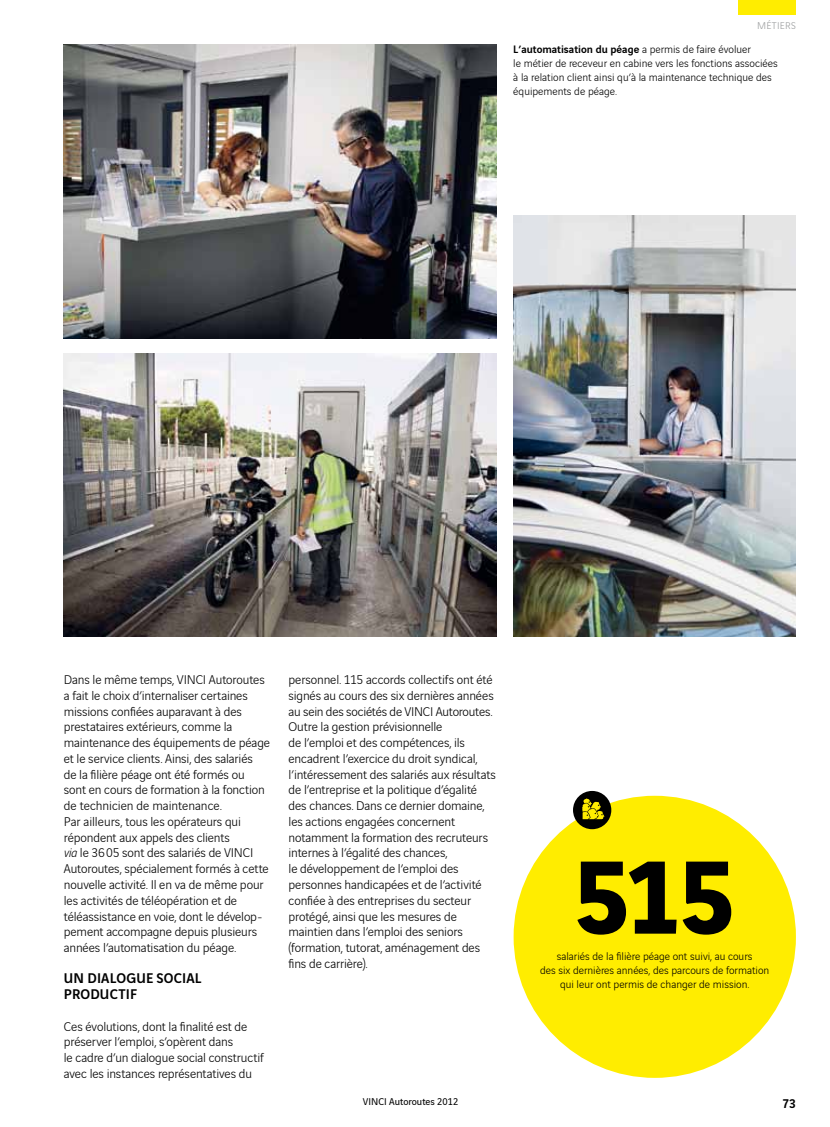
<style>
.page{position:relative;width:830px;height:1127px;background:#fff}
.page>*{position:absolute;margin:0;border:0;box-sizing:border-box;transform-origin:0 0}
.t1{font:700 111px "Vinci Sans";color:#000}
.t2{font:500 15px/15.8px "Vinci Sans";letter-spacing:.01em;color:#000}
.t3{font:300 13.5px/15.8px "Vinci Sans";letter-spacing:-.01em;color:#000}
.t4{font:500 13.5px "Vinci Sans";color:#000}
.t5{font:300 11.55px/13.8px "Vinci Sans";color:#000;text-align:center}
.t6{font:10.5px "Vinci Sans";color:#000}
.t7{font:300 10.5px "Vinci Sans";color:#9c9e9f}
.s1{font-weight:500}
.s2{font-style:italic}
</style>
<div class="page">
<div style="left:738px;top:0;width:57px;height:14px;background:#ffed00"></div>
<div style="left:513px;top:796px;width:282px;height:282px;background:#ffed00;border-radius:50%"></div>
<div style="left:572px;top:791px;width:39px;height:38px;background:#000;border-radius:50%"></div>
<img style="left:64px;top:44px;width:432px;height:294px">
<img style="left:64px;top:353px;width:432px;height:284px">
<img style="left:513px;top:216px;width:282px;height:421px">
<svg style="left:582px;top:798px;width:22px;height:21px"></svg>
<p class="t7" style="left:756px;top:18px;width:21px">métiers</p>
<p class="t5" style="left:513px;top:41px;width:266px;text-align:left"><span class="s1">L’AUTOMATISATION DU PÉAGE</span> a permis de faire évoluer<br>le métier de receveur en cabine vers les fonctions associées à la relation client ainsi qu’à la maintenance technique des équipements de péage.</p>
<p class="t3" style="left:64px;top:671px;width:208px">Dans le même temps, VINCI Autoroutes a fait le choix d’internaliser certaines missions confiées auparavant à des prestataires extérieurs, comme la maintenance des équipements de péage et le service clients. Ainsi, des salariés<br>de la filière péage ont été formés ou sont en cours de formation à la fonction de technicien de maintenance.<br>Par ailleurs, tous les opérateurs qui répondent aux appels des clients<br><span class="s2">via</span> le 3605 sont des salariés de VINCI Autoroutes, spécialement formés à cette nouvelle activité. Il en va de même pour les activités de téléopération et de téléassistance en voie, dont le dévelop&shy;pement accompagne depuis plusieurs années l’automatisation du péage.</p>
<p class="t2" style="left:64px;top:969px;width:139px">UN DIALOGUE SOCIAL<br>PRODUCTIF</p>
<p class="t3" style="left:64px;top:1017px;width:201px">Ces évolutions, dont la finalité est de préserver l’emploi, s’opèrent dans<br>le cadre d’un dialogue social constructif avec les instances représentatives du</p>
<p class="t3" style="left:288px;top:671px;width:209px">personnel. 115 accords collectifs ont été signés au cours des six dernières années au sein des sociétés de VINCI Autoroutes.<br>Outre la gestion prévisionnelle<br>de l’emploi et des compétences, ils encadrent l’exercice du droit syndical, l’intéressement des salariés aux résultats de l’entreprise et la politique d’égalité des chances. Dans ce dernier domaine, les actions engagées concernent notamment la formation des recruteurs internes à l’égalité des chances,<br>le développement de l’emploi des personnes handicapées et de l’activité confiée à des entreprises du secteur protégé, ainsi que les mesures de maintien dans l’emploi des seniors (formation, tutorat, aménagement des fins de carrière).</p>
<h1 class="t1" style="left:574px;top:809px;width:162px">515</h1>
<p class="t5" style="left:539px;top:962px;width:231px">des six dernières années, des parcours de formation qui leur ont permis de changer de mission.</p>
<p class="t5" style="left:556px;top:948px;width:197px">salariés de la filière péage ont suivi, au cours</p>
<p class="t6" style="left:362px;top:1094px;width:97px">VINCI Autoroutes 2012</p>
<p class="t4" style="left:782px;top:1093px;width:15px">73</p>
</div>
